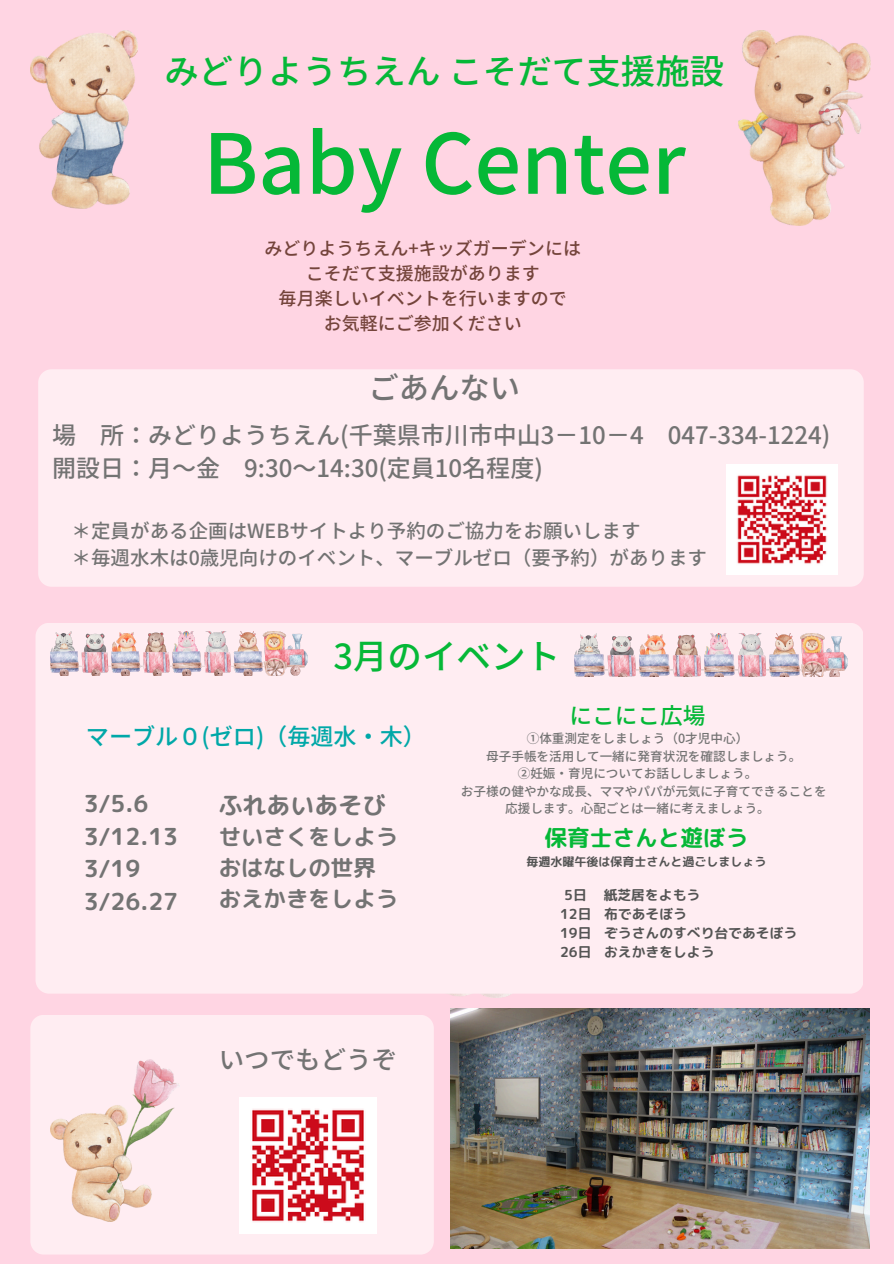
<style>
.page{position:relative;width:894px;height:1264px;background:#fff}
.page>*{position:absolute;margin:0;border:0;box-sizing:border-box;transform-origin:0 0}
.t1{font:500 82.5px "Noto Sans JP";color:#05b837}
.t2{font:500 34.5px "Noto Sans JP";color:#05b837}
.t3{font:500 30.3px "Noto Sans JP";color:#737373}
.t4{font:500 25.5px "Noto Sans JP";color:#737373}
.t5{font:500 24px/32.7px "Noto Sans JP";color:#737373}
.t6{font:24px "rounded mplus 1 p bold";color:#737373}
.t7{font:23.4px/32.7px "rounded mplus 1 p bold";color:#737373}
.t8{font:500 23.1px "Noto Sans JP";color:#00a8a8}
.t9{font:22.65px "rounded mplus 1 p bold";color:#05b837}
.t10{font:500 22.65px "Noto Sans JP";color:#05b837}
.t11{font:22.5px/31px "rounded mplus 1 p bold";color:#737373}
.t12{font:500 19.5px/27px "Noto Sans JP";color:#737373}
.t13{font:500 18px "Noto Sans JP";color:#74443b}
.t14{font:13.8px "rounded mplus 1 p bold";color:#545454}
.t15{font:500 12.6px "Noto Sans JP";color:#737373}
.t16{font:12px "rounded mplus 1 p bold";color:#545454}
</style>
<div class="page">
<div style="left:0;top:0;width:893px;height:1263px;background:#ffd5e3"></div>
<div style="left:38px;top:369px;width:825px;height:217px;background:#ffedf2;border-radius:13px"></div>
<div style="left:30px;top:1014px;width:403px;height:240px;background:#ffedf2;border-radius:13px"></div>
<img style="left:738px;top:31px;width:132px;height:195px">
<img style="left:51px;top:1059px;width:128px;height:162px">
<img style="left:30px;top:31px;width:107px;height:178px">
<img style="left:240px;top:1097px;width:136px;height:136px">
<img style="left:726px;top:464px;width:110px;height:111px">
<img style="left:451px;top:1008px;width:418px;height:240px">
<img style="left:397px;top:993px;width:157px;height:4px">
<div style="left:35px;top:622px;width:828px;height:371px;background:#ffedf2;border-radius:14px"></div>
<img style="left:51px;top:631px;width:256px;height:44px">
<img style="left:574px;top:633px;width:273px;height:43px">
<h1 class="t2" style="left:164px;top:44px;width:561px">みどりようちえんこそだて支援施設</h1>
<h2 class="t1" style="left:203px;top:98px;width:484px">Baby Center</h2>
<p class="t13" style="left:264px;top:234px;width:318px">みどりようちえん+キッズガーデンには</p>
<p class="t13" style="left:305px;top:259px;width:236px">こそだて支援施設があります</p>
<p class="t13" style="left:278px;top:284px;width:290px">毎月楽しいイベントを行いますので</p>
<p class="t13" style="left:323px;top:309px;width:200px">お気軽にご参加ください</p>
<p class="t3" style="left:368px;top:364px;width:153px">ごあんない</p>
<h3 class="t5" style="left:52px;top:418px;width:779px">場 所：みどりようちえん(千葉県市川市中山3－ 10－4 047-334-1224)開設日：月～金 9:30～14:30(定員10名程度)</h3>
<h4 class="t12" style="left:72px;top:516px;width:636px">＊定員がある企画はWEBサイトより予約のご協力をお願いします<br>＊毎週水木は0歳児向けのイベント、マーブルゼロ（要予約）があります</h4>
<p class="t2" style="left:333px;top:628px;width:228px">3月のイベント</p>
<p class="t8" style="left:86px;top:718px;width:341px">マーブル０(ゼロ)（毎週水・木）</p>
<h2 class="t7" style="left:84px;top:786px;width:96px">3/5.6<br>3/12.13<br>3/19<br>3/26.27</h2>
<p class="t6" style="left:218px;top:788px;width:169px">ふれあいあそび</p>
<p class="t11" style="left:218px;top:820px;width:181px">せいさくをしようおはなしの世界おえかきをしよう</p>
<h6 class="t4" style="left:219px;top:1039px;width:180px">いつでもどうぞ</h6>
<p class="t10" style="left:569px;top:697px;width:137px">にこにこ広場</p>
<p class="t15" style="left:526px;top:728px;width:223px">①体重測定をしましょう（0才児中心）</p>
<p class="t15" style="left:486px;top:746px;width:316px">母子手帳を活用して一緒に発育状況を確認しましょう。</p>
<p class="t15" style="left:517px;top:763px;width:241px">②妊娠・育児についてお話ししましょう。</p>
<p class="t15" style="left:461px;top:781px;width:367px">お子様の健やかな成長、ママやパパが元気に子育てできることを</p>
<p class="t15" style="left:505px;top:798px;width:266px">応援します。心配ごとは一緒に考えましょう。</p>
<p class="t9" style="left:544px;top:821px;width:205px">保育士さんと遊ぼう</p>
<h4 class="t16" style="left:526px;top:853px;width:242px">毎週水曜午後は保育士さんと過ごしましょう</h4>
<h4 class="t14" style="left:564px;top:885px;width:137px">5日 紙芝居をよもう</h4>
<h5 class="t14" style="left:560px;top:904px;width:33px">12日</h5>
<p class="t14" style="left:604px;top:904px;width:84px">布であそぼう</p>
<p class="t14" style="left:560px;top:923px;width:33px">19日</p>
<p class="t14" style="left:604px;top:923px;width:194px">ぞうさんのすべり台であそぼう</p>
<p class="t14" style="left:560px;top:942px;width:156px">26日 おえかきをしよう</p>
</div>
